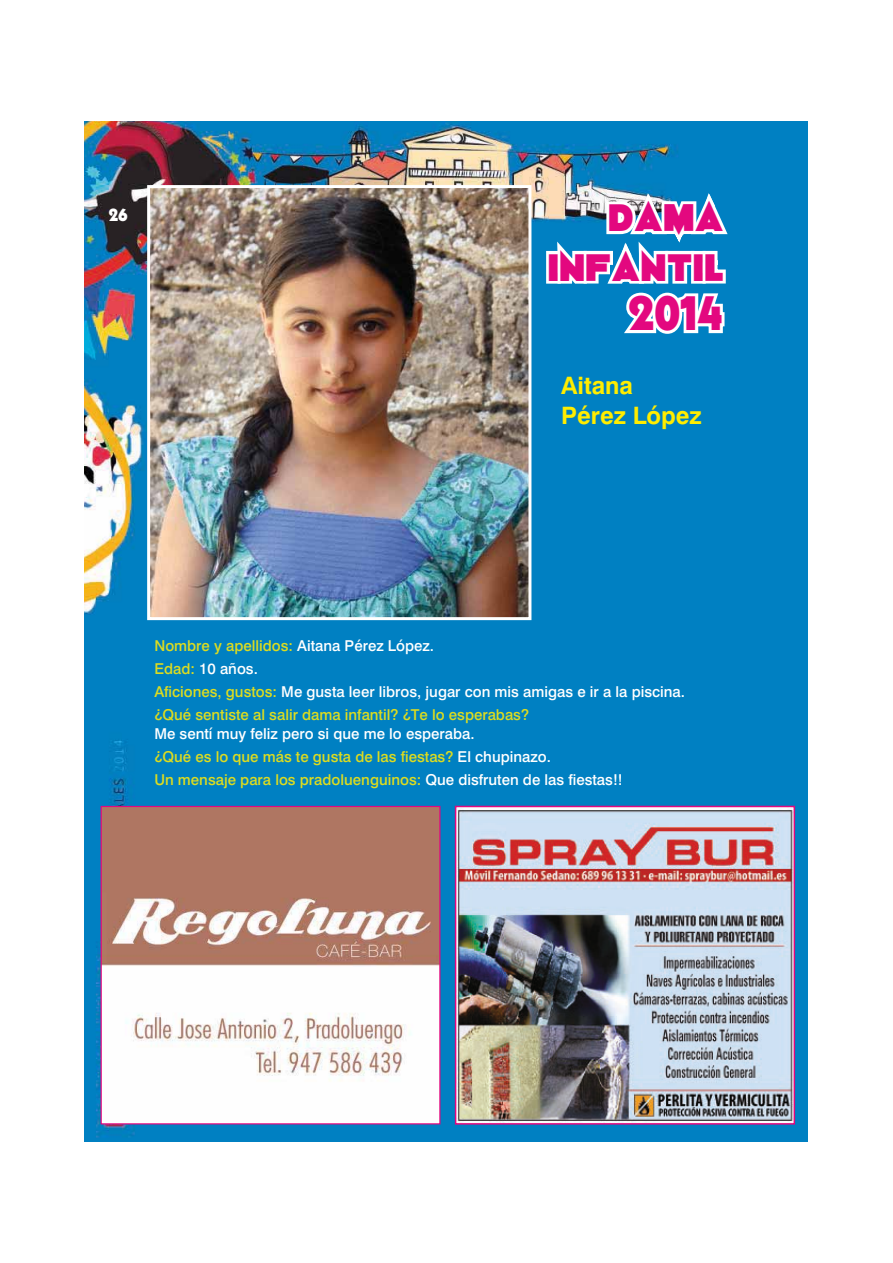
<style>
.page{position:relative;width:893px;height:1263px;background:#fff}
.page>*{position:absolute;margin:0;border:0;box-sizing:border-box;transform-origin:0 0}
.t1{font:900 49.5px "Kabel";color:#e3087f}
.t2{font:37.5px/49.5px "DYLANDOG";letter-spacing:.065em;color:#e3087f;text-align:right}
.t3{font:700 24px/30px "Swiss 721 BT";color:#ffed00}
.t4{font:900 18px "Kabel";color:#fff}
.t5{font:500 15px/23px "Swiss 721 BT";color:#dddc1f}
.t6{font:500 15px/23px "Swiss 721 BT";color:#fff}
.s1{color:#fff}
.s2{color:#dddc1f}
</style>
<div class="page">
<img style="left:85px;top:121px;width:723px;height:1021px">
<svg style="left:543px;top:173px;width:189px;height:165px"></svg>
<img style="left:151px;top:189px;width:376px;height:427px">
<div style="left:147px;top:185px;width:384px;height:435px;border:3px solid #fff"></div>
<img style="left:103px;top:808px;width:335px;height:314px">
<div style="left:101px;top:806px;width:339px;height:318px;border:1px solid #e3087f"></div>
<img style="left:458px;top:809px;width:334px;height:313px">
<div style="left:455px;top:806px;width:340px;height:319px;border:2px solid #e3087f"></div>
<p class="t4" style="left:109px;top:208px;width:20px">26</p>
<h2 class="t2" style="left:549px;top:193px;width:175px">DAMA<br>INFANTIL</h2>
<h1 class="t1" style="left:628px;top:295px;width:96px">2014</h1>
<h3 class="t3" style="left:561px;top:373px;width:142px">Aitana<br>Pérez López</h3>
<p class="t5" style="left:154px;top:635px;width:532px">Nombre y apellidos: <span class="s1">Aitana Pérez López.<br></span>Edad: <span class="s1">10 años.<br></span>Aficiones, gustos: <span class="s1">Me gusta leer libros, jugar con mis amigas e ir a la piscina. </span>¿Qué sentiste al salir dama infantil? ¿Te lo esperabas?</p>
<p class="t6" style="left:154px;top:723px;width:470px">Me sentí muy feliz pero si que me lo esperaba.<br><span class="s2">¿Qué es lo que más te gusta de las fiestas?</span> El chupinazo.<br><span class="s2">Un mensaje para los pradoluenguinos:</span> Que disfruten de las fiestas!!</p>
</div>
